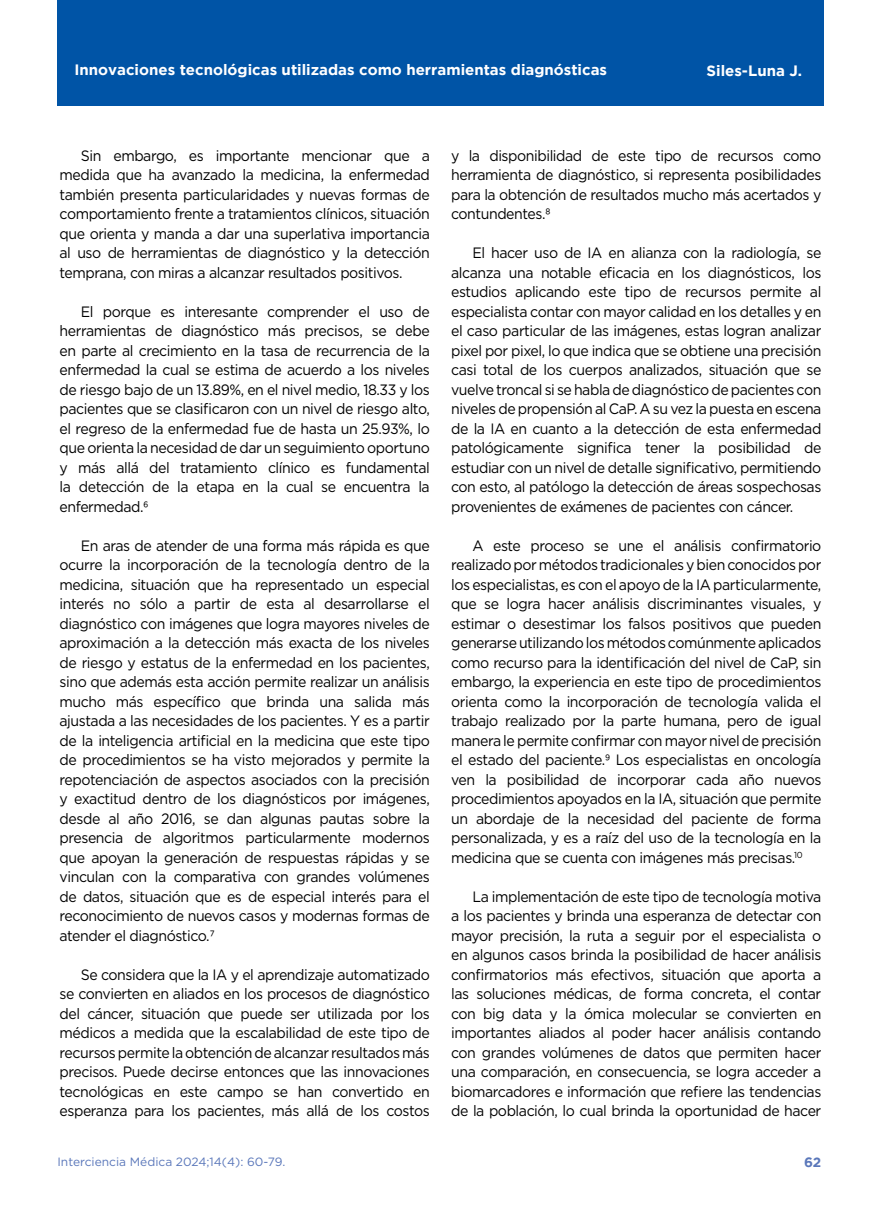
<style>
.page{position:relative;width:881px;height:1212px;background:#fff}
.page>*{position:absolute;margin:0;border:0;box-sizing:border-box;transform-origin:0 0}
.t1{font:15px/19.5px "Gotham";letter-spacing:-.03em;color:#000;text-align:justify;scale:.94 1}
.t2{font:700 15px "Gotham";color:#fff}
.t3{font:700 13.5px "Gotham";color:#5a77ba}
.t4{font:12px "Gotham";color:#5a77ba}
</style>
<div class="page">
<div style="left:57px;top:0;width:766px;height:106px;background:#0054a6"></div>
<p class="t2" style="left:74px;top:61px;width:534px">Innovaciones tecnológicas utilizadas como herramientas diagnósticas</p>
<p class="t2" style="left:706px;top:62px;width:97px">Siles-Luna J.</p>
<p class="t1" style="left:60px;top:145px;width:395px;text-indent:21px">Sin embargo, es importante mencionar que a medida que ha avanzado la medicina, la enfermedad también presenta particularidades y nuevas formas de comportamiento frente a tratamientos clínicos, situación que orienta y manda a dar una superlativa importancia al uso de herramientas de diagnóstico y la detección temprana, con miras a alcanzar resultados positivos.</p>
<p class="t1" style="left:60px;top:301px;width:395px;text-indent:21px">El porque es interesante comprender el uso de herramientas de diagnóstico más precisos, se debe en parte al crecimiento en la tasa de recurrencia de la enfermedad la cual se estima de acuerdo a los niveles de riesgo bajo de un 13.89%, en el nivel medio, 18.33 y los pacientes que se clasificaron con un nivel de riesgo alto, el regreso de la enfermedad fue de hasta un 25.93%, lo que orienta la necesidad de dar un seguimiento oportuno y más allá del tratamiento clínico es fundamental la detección de la etapa en la cual se encuentra la enfermedad.6</p>
<p class="t1" style="left:60px;top:535px;width:395px;text-indent:21px">En aras de atender de una forma más rápida es que ocurre la incorporación de la tecnología dentro de la medicina, situación que ha representado un especial interés no sólo a partir de esta al desarrollarse el diagnóstico con imágenes que logra mayores niveles de aproximación a la detección más exacta de los niveles de riesgo y estatus de la enfermedad en los pacientes, sino que además esta acción permite realizar un análisis mucho más específico que brinda una salida más ajustada a las necesidades de los pacientes. Y es a partir de la inteligencia artificial en la medicina que este tipo de procedimientos se ha visto mejorados y permite la repotenciación de aspectos asociados con la precisión y exactitud dentro de los diagnósticos por imágenes, desde al año 2016, se dan algunas pautas sobre la presencia de algoritmos particularmente modernos que apoyan la generación de respuestas rápidas y se vinculan con la comparativa con grandes volúmenes de datos, situación que es de especial interés para el reconocimiento de nuevos casos y modernas formas de atender el diagnóstico.7</p>
<p class="t1" style="left:60px;top:964px;width:395px;text-indent:21px">Se considera que la IA y el aprendizaje automatizado se convierten en aliados en los procesos de diagnóstico del cáncer, situación que puede ser utilizada por los médicos a medida que la escalabilidad de este tipo de recursos permite la obtención de alcanzar resultados más precisos. Puede decirse entonces que las innovaciones tecnológicas en este campo se han convertido en esperanza para los pacientes, más allá de los costos</p>
<p class="t4" style="left:57px;top:1154px;width:229px">Interciencia Médica 2024;14(4): 60-79.</p>
<p class="t1" style="left:451px;top:145px;width:395px">y la disponibilidad de este tipo de recursos como herramienta de diagnóstico, si representa posibilidades para la obtención de resultados mucho más acertados y contundentes.8</p>
<p class="t1" style="left:451px;top:243px;width:395px;text-indent:21px">El hacer uso de IA en alianza con la radiología, se alcanza una notable eficacia en los diagnósticos, los estudios aplicando este tipo de recursos permite al especialista contar con mayor calidad en los detalles y en el caso particular de las imágenes, estas logran analizar pixel por pixel, lo que indica que se obtiene una precisión casi total de los cuerpos analizados, situación que se vuelve troncal si se habla de diagnóstico de pacientes con niveles de propensión al CaP. A su vez la puesta en escena de la IA en cuanto a la detección de esta enfermedad patológicamente significa tener la posibilidad de estudiar con un nivel de detalle significativo, permitiendo con esto, al patólogo la detección de áreas sospechosas provenientes de exámenes de pacientes con cáncer.</p>
<p class="t1" style="left:451px;top:535px;width:395px;text-indent:21px">A este proceso se une el análisis confirmatorio realizado por métodos tradicionales y bien conocidos por los especialistas, es con el apoyo de la IA particularmente, que se logra hacer análisis discriminantes visuales, y estimar o desestimar los falsos positivos que pueden generarse utilizando los métodos comúnmente aplicados como recurso para la identificación del nivel de CaP, sin embargo, la experiencia en este tipo de procedimientos orienta como la incorporación de tecnología valida el trabajo realizado por la parte humana, pero de igual manera le permite confirmar con mayor nivel de precisión el estado del paciente.9 Los especialistas en oncología ven la posibilidad de incorporar cada año nuevos procedimientos apoyados en la IA, situación que permite un abordaje de la necesidad del paciente de forma personalizada, y es a raíz del uso de la tecnología en la medicina que se cuenta con imágenes más precisas.<sup>10</sup></p>
<p class="t1" style="left:451px;top:886px;width:395px;text-indent:21px">La implementación de este tipo de tecnología motiva a los pacientes y brinda una esperanza de detectar con mayor precisión, la ruta a seguir por el especialista o en algunos casos brinda la posibilidad de hacer análisis confirmatorios más efectivos, situación que aporta a las soluciones médicas, de forma concreta, el contar con big data y la ómica molecular se convierten en importantes aliados al poder hacer análisis contando con grandes volúmenes de datos que permiten hacer una comparación, en consecuencia, se logra acceder a biomarcadores e información que refiere las tendencias de la población, lo cual brinda la oportunidad de hacer</p>
<p class="t3" style="left:803px;top:1154px;width:19px">62</p>
</div>
